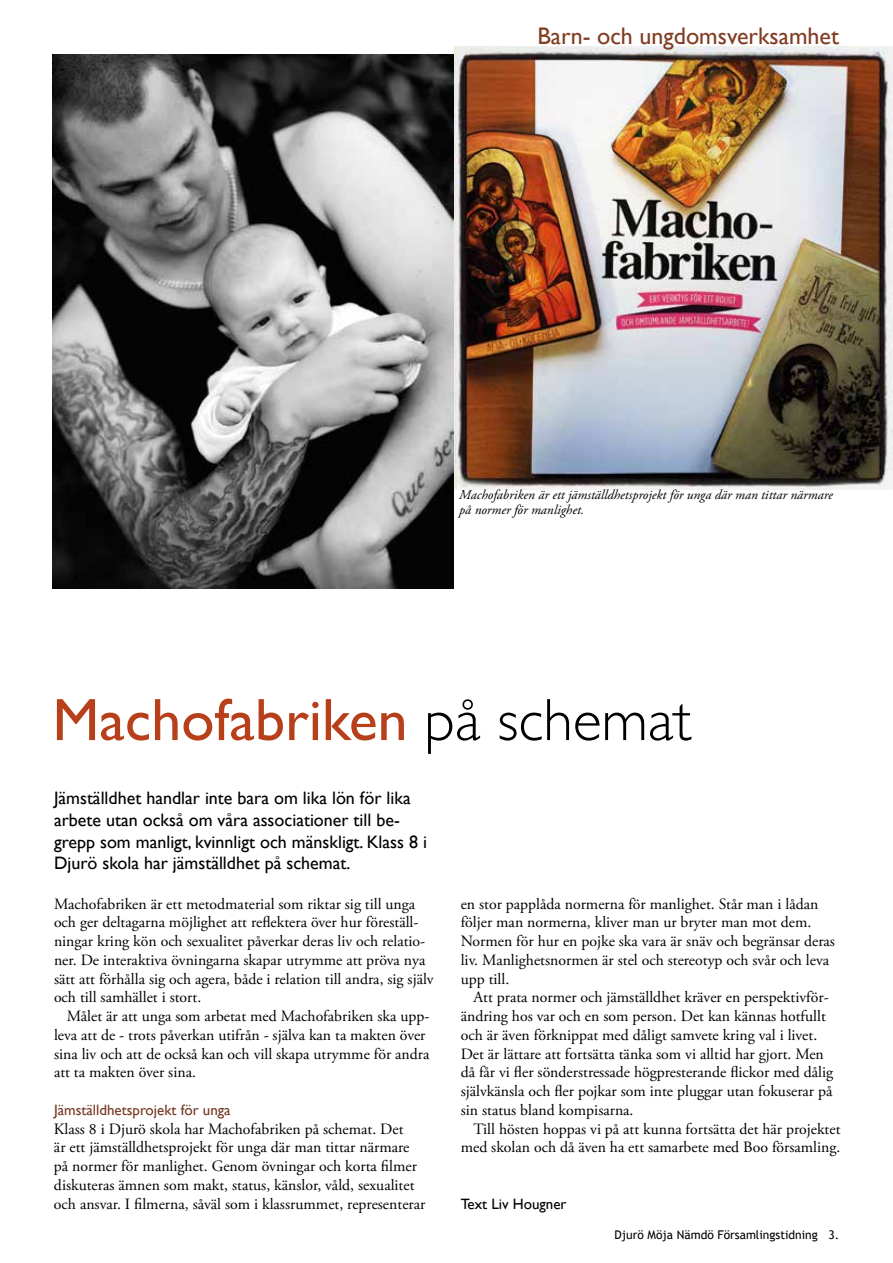
<style>
.page{position:relative;width:893px;height:1263px;background:#fff}
.page>*{position:absolute;margin:0;border:0;box-sizing:border-box;transform-origin:0 0}
.t1{font:60px "Gill Sans";color:#b7401b}
.t2{font:24px "Gill Sans";color:#813c22}
.t3{font:18px/21.6px "Gill Sans";color:#000}
.t4{font:15.75px/18.8px "Adobe Garamond Pro";color:#000}
.t5{font:15px "Gill Sans";color:#743721}
.t6{font:15px "Gill Sans";color:#000}
.t7{font:italic 13.5px/15px "Adobe Garamond Pro";color:#000}
.t8{font:12px "Trebuchet MS";color:#000}
.s1{font-weight:300;color:#000}
</style>
<div class="page">
<img style="left:453px;top:47px;width:440px;height:442px">
<img style="left:53px;top:54px;width:400px;height:535px">
<h2 class="t2" style="left:537px;top:22px;width:303px">Barn- och ungdomsverksamhet</h2>
<p class="t7" style="left:459px;top:488px;width:375px">Machofabriken är ett jämställdhetsprojekt för unga där man tittar närmare på normer för manlighet.</p>
<h1 class="t1" style="left:53px;top:684px;width:641px">Machofabriken <span class="s1">på schemat</span></h1>
<p class="t3" style="left:54px;top:787px;width:374px">Jämställdhet handlar inte bara om lika lön för lika arbete utan också om våra associationer till be&shy;grepp som manligt, kvinnligt och mänskligt. Klass 8 i Djurö skola har jämställdhet på schemat.</p>
<p class="t4" style="left:54px;top:895px;width:381px">Machofabriken är ett metodmaterial som riktar sig till unga och ger deltagarna möjlighet att reflektera över hur föreställ&shy;ningar kring kön och sexualitet påverkar deras liv och relatio&shy;ner. De interaktiva övningarna skapar utrymme att pröva nya sätt att förhålla sig och agera, både i relation till andra, sig själv och till samhället i stort.</p>
<p class="t4" style="left:54px;top:1007px;width:377px;text-indent:13px">Målet är att unga som arbetat med Machofabriken ska upp&shy;leva att de - trots påverkan utifrån - själva kan ta makten över sina liv och att de också kan och vill skapa utrymme för andra att ta makten över sina.</p>
<p class="t5" style="left:54px;top:1101px;width:178px">Jämställdhetsprojekt för unga</p>
<p class="t4" style="left:54px;top:1120px;width:373px">Klass 8 i Djurö skola har Machofabriken på schemat. Det<br>är ett jämställdhetsprojekt för unga där man tittar närmare på normer för manlighet. Genom övningar och korta filmer diskuteras ämnen som makt, status, känslor, våld, sexualitet och ansvar. I filmerna, såväl som i klassrummet, representerar</p>
<p class="t4" style="left:461px;top:895px;width:376px">en stor papplåda normerna för manlighet. Står man i lådan följer man normerna, kliver man ur bryter man mot dem.<br>Normen för hur en pojke ska vara är snäv och begränsar deras liv. Manlighetsnormen är stel och stereotyp och svår och leva upp till.</p>
<p class="t4" style="left:461px;top:988px;width:374px;text-indent:13px">Att prata normer och jämställdhet kräver en perspektivför&shy;ändring hos var och en som person. Det kan kännas hotfullt och är även förknippat med dåligt samvete kring val i livet.<br>Det är lättare att fortsätta tänka som vi alltid har gjort. Men då får vi fler sönderstressade högpresterande flickor med dålig självkänsla och fler pojkar som inte pluggar utan fokuserar på sin status bland kompisarna.</p>
<p class="t4" style="left:461px;top:1120px;width:381px;text-align:right">Till hösten hoppas vi på att kunna fortsätta det här projektet med skolan och då även ha ett samarbete med Boo församling.</p>
<p class="t6" style="left:461px;top:1195px;width:107px">Text Liv Hougner</p>
<p class="t8" style="left:614px;top:1228px;width:226px">Djurö Möja Nämdö Församlingstidning 3.</p>
</div>
